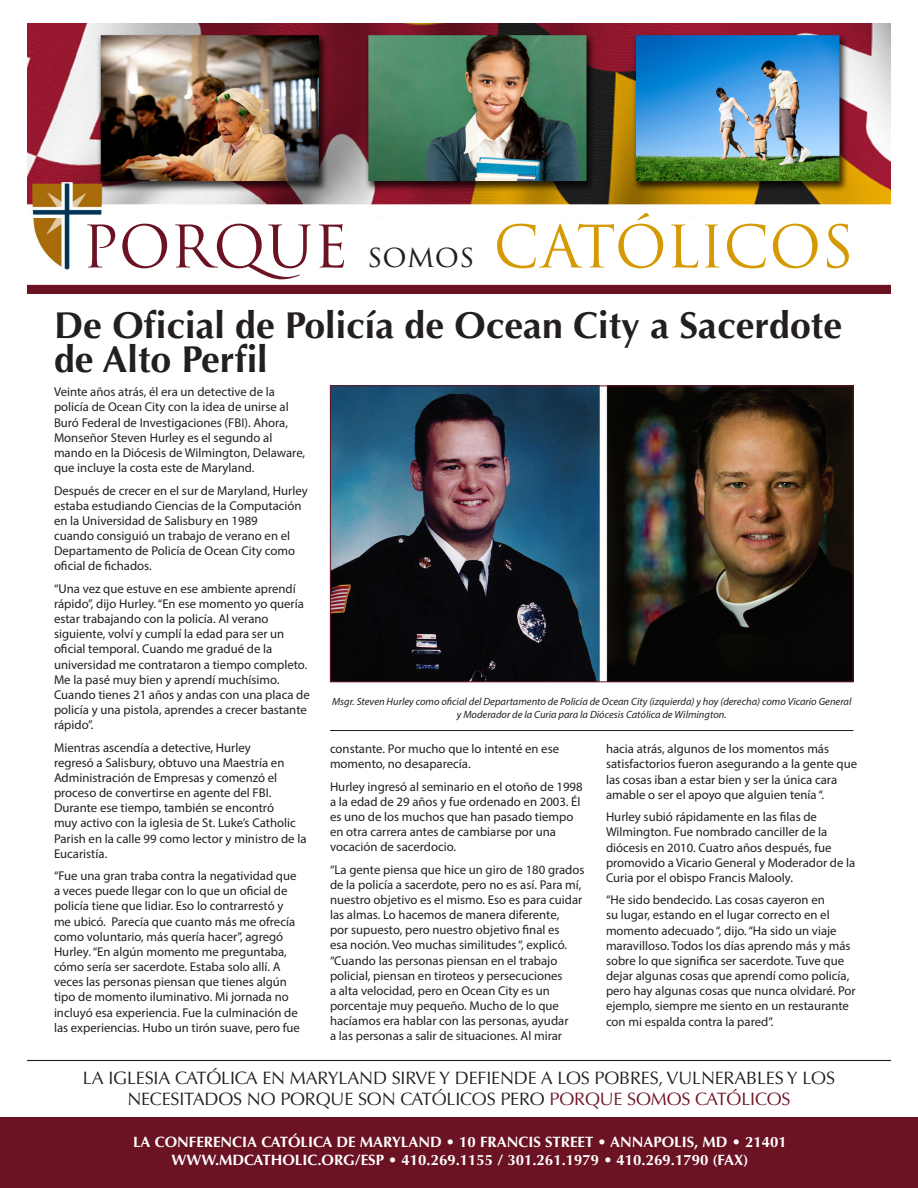
<style>
.page{position:relative;width:918px;height:1188px;background:#fff}
.page>*{position:absolute;margin:0;border:0;box-sizing:border-box;transform-origin:0 0}
.t1{font:57px "Trajan Pro 3";letter-spacing:-.005em;color:#d59903}
.t2{font:700 37.5px/34.5px "Optima";color:#231f20}
.t3{font:18px/21.6px "Optima";letter-spacing:-.01em;color:#231f20;text-align:center}
.t4{font:700 15px "Optima";color:#fff}
.t5{font:12.75px/15.1px "Myriad Pro";color:#231f20}
.t6{font:italic 10.5px/12.6px "Myriad Pro";color:#231f20;text-align:center}
.s1{color:#6b1323}
.s2{font-size:30px;color:#231f20}
.s3{color:#6e1324}
</style>
<div class="page">
<img style="left:332px;top:388px;width:520px;height:292px">
<div style="left:330px;top:386px;width:524px;height:296px;border:1px solid #6b1323"></div>
<div style="left:0;top:1118px;width:918px;height:70px;background:#6b1323"></div>
<img style="left:27px;top:23px;width:864px;height:271px">
<hr style="left:27px;top:1060px;width:864px;height:1px;background:#231f20">
<div style="left:71px;top:218px;width:784px;height:56px;background:#fff"></div>
<hr style="left:330px;top:730px;width:524px;height:1px;background:#231f20">
<p class="t1" style="left:82px;top:208px;width:773px"><span class="s1">PORQUE</span> <span class="s2">somos</span> CATÓLICOS</p>
<p class="t2" style="left:54px;top:308px;width:790px">De Oficial de Policía de Ocean City a Sacerdote de Alto Perfil</p>
<p class="t5" style="left:54px;top:384px;width:253px">Veinte años atrás, él era un detective de la policía de Ocean City con la idea de unirse al Buró Federal de Investigaciones (FBI). Ahora, Monseñor Steven Hurley es el segundo al mando en la Diócesis de Wilmington, Delaware, que incluye la costa este de Maryland.</p>
<p class="t5" style="left:54px;top:482px;width:255px">Después de crecer en el sur de Maryland, Hurley estaba estudiando Ciencias de la Computación en la Universidad de Salisbury en 1989<br>cuando consiguió un trabajo de verano en el Departamento de Policía de Ocean City como oficial de fichados.</p>
<p class="t5" style="left:54px;top:581px;width:257px">“Una vez que estuve en ese ambiente aprendí rápido”, dijo Hurley. “En ese momento yo quería estar trabajando con la policía. Al verano siguiente, volví y cumplí la edad para ser un oficial temporal. Cuando me gradué de la universidad me contrataron a tiempo completo.<br>Me la pasé muy bien y aprendí muchísimo.<br>Cuando tienes 21 años y andas con una placa de policía y una pistola, aprendes a crecer bastante rápido”.</p>
<p class="t5" style="left:54px;top:740px;width:254px">Mientras ascendía a detective, Hurley<br>regresó a Salisbury, obtuvo una Maestría en Administración de Empresas y comenzó el proceso de convertirse en agente del FBI.<br>Durante ese tiempo, también se encontró<br>muy activo con la iglesia de St. Luke’s Catholic Parish en la calle 99 como lector y ministro de la Eucaristía.</p>
<p class="t5" style="left:54px;top:868px;width:247px">“Fue una gran traba contra la negatividad que a veces puede llegar con lo que un oficial de policía tiene que lidiar. Eso lo contrarrestó y me ubicó. Parecía que cuanto más me ofrecía como voluntario, más quería hacer”, agregó Hurley. “En algún momento me preguntaba, cómo sería ser sacerdote. Estaba solo allí. A veces las personas piensan que tienes algún tipo de momento iluminativo. Mi jornada no incluyó esa experiencia. Fue la culminación de las experiencias. Hubo un tirón suave, pero fue</p>
<p class="t6" style="left:332px;top:695px;width:521px">Msgr. Steven Hurley como oficial del Departamento de Policía de Ocean City (izquierda) y hoy (derecha) como Vicario General y Moderador de la Curia para la Diócesis Católica de Wilmington.</p>
<p class="t5" style="left:330px;top:741px;width:231px">constante. Por mucho que lo intenté en ese momento, no desaparecía.</p>
<p class="t5" style="left:330px;top:779px;width:254px">Hurley ingresó al seminario en el otoño de 1998 a la edad de 29 años y fue ordenado en 2003. Él es uno de los muchos que han pasado tiempo en otra carrera antes de cambiarse por una vocación de sacerdocio.</p>
<p class="t5" style="left:330px;top:862px;width:256px">“La gente piensa que hice un giro de 180 grados de la policía a sacerdote, pero no es así. Para mí, nuestro objetivo es el mismo. Eso es para cuidar las almas. Lo hacemos de manera diferente,<br>por supuesto, pero nuestro objetivo final es<br>esa noción. Veo muchas similitudes “, explicó. “Cuando las personas piensan en el trabajo policial, piensan en tiroteos y persecuciones<br>a alta velocidad, pero en Ocean City es un porcentaje muy pequeño. Mucho de lo que hacíamos era hablar con las personas, ayudar<br>a las personas a salir de situaciones. Al mirar</p>
<p class="t5" style="left:606px;top:741px;width:253px">hacia atrás, algunos de los momentos más satisfactorios fueron asegurando a la gente que las cosas iban a estar bien y ser la única cara amable o ser el apoyo que alguien tenía “.</p>
<p class="t5" style="left:606px;top:809px;width:251px">Hurley subió rápidamente en las filas de Wilmington. Fue nombrado canciller de la diócesis en 2010. Cuatro años después, fue promovido a Vicario General y Moderador de la Curia por el obispo Francis Malooly.</p>
<p class="t5" style="left:606px;top:892px;width:251px">“He sido bendecido. Las cosas cayeron en<br>su lugar, estando en el lugar correcto en el momento adecuado “, dijo. “Ha sido un viaje maravilloso. Todos los días aprendo más y más sobre lo que significa ser sacerdote. Tuve que dejar algunas cosas que aprendí como policía, pero hay algunas cosas que nunca olvidaré. Por ejemplo, siempre me siento en un restaurante con mi espalda contra la pared”.</p>
<p class="t3" style="left:83px;top:1067px;width:754px">LA IGLESIA CATÓLICA EN MARYLAND SIRVE Y DEFIENDE A LOS POBRES, VULNERABLES Y LOS<br>NECESITADOS NO PORQUE SON CATÓLICOS PERO <span class="s3">PORQUE SOMOS CATÓLICOS</span></p>
<p class="t4" style="left:133px;top:1133px;width:655px">LA CONFERENCIA CATÓLICA DE MARYLAND • 10 FRANCIS STREET • ANNAPOLIS, MD • 21401</p>
<p class="t4" style="left:171px;top:1151px;width:578px">WWW.MDCATHOLIC.ORG/ESP • 410.269.1155 / 301.261.1979 • 410.269.1790 (FAX)</p>
</div>
